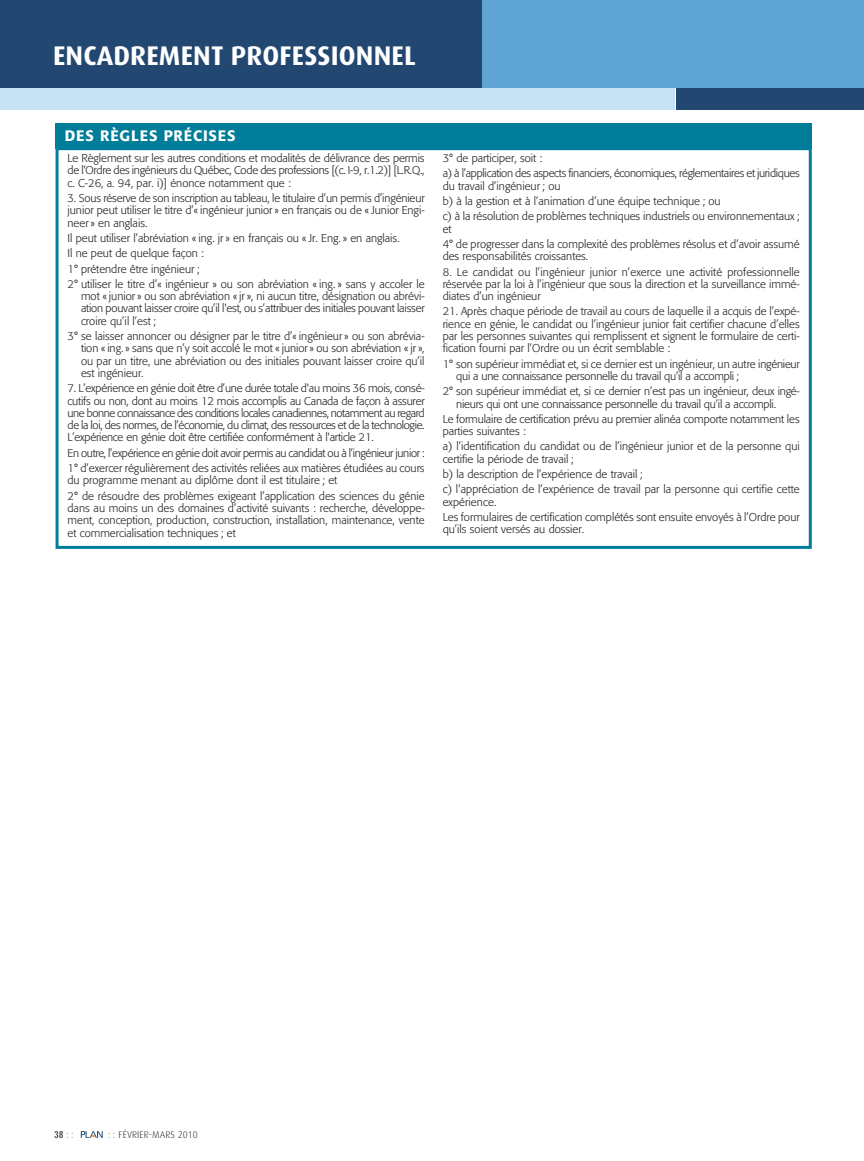
<style>
.page{position:relative;width:864px;height:1161px;background:#fff}
.page>*{position:absolute;margin:0;border:0;box-sizing:border-box;transform-origin:0 0}
.t1{font:700 27px "Dax";letter-spacing:.005em;color:#fff}
.t2{font:500 15px "Formata";letter-spacing:.06em;color:#fff}
.t3{font:300 11.25px/12.3px "Formata";color:#231f20}
.t4{font:300 11.25px/15.3px "Formata";letter-spacing:-.025em;color:#231f20}
.t5{font:300 9.75px "Dax";letter-spacing:.005em;color:#231f20}
.t6{font:300 condensed 9.45px "Digi Antiqua";color:#231f20}
.s1{font-family:"Dax";font-stretch:normal;font-size:13.5px;color:#939598}
.s2{font-size:13.5px;color:#939598}
</style>
<div class="page">
<svg style="left:81px;top:1131px;width:22px;height:7px"></svg>
<div style="left:0;top:0;width:481px;height:87px;background:#224872"></div>
<div style="left:483px;top:0;width:381px;height:87px;background:#5fa5d3"></div>
<div style="left:0;top:89px;width:675px;height:21px;background:#c7e2f5"></div>
<div style="left:56px;top:124px;width:756px;height:25px;background:#007e99"></div>
<div style="left:56px;top:147px;width:756px;height:402px;border:3px solid #007e99"></div>
<div style="left:677px;top:88px;width:187px;height:22px;background:#224872"></div>
<h1 class="t1" style="left:53px;top:44px;width:364px">ENCADREMENT PROFESSIONNEL</h1>
<h2 class="t2" style="left:65px;top:130px;width:172px">DES RÈGLES PRÉCISES</h2>
<p class="t3" style="left:68px;top:153px;width:359px;text-align:justify">Le Règlement sur les autres conditions et modalités de délivrance des permis de l'Ordre des ingénieurs du Québec, Code des professions [(c. I-9, r.1.2)] [L.R.Q., c. C-26, a. 94, par. i)] énonce notamment que :</p>
<p class="t3" style="left:68px;top:193px;width:359px;text-align:justify">3. Sous réserve de son inscription au tableau, le titulaire d’un permis d’ingénieur junior peut utiliser le titre d’« ingénieur junior » en français ou de « Junior Engi&shy;neer » en anglais.</p>
<p class="t3" style="left:68px;top:231px;width:359px;line-height:15.3px">Il peut utiliser l’abréviation « ing. jr » en français ou « Jr. Eng. » en anglais.<br>Il ne peut de quelque façon :<br>1° prétendre être ingénieur ;<br>2° utiliser le titre d’« ingénieur » ou son abréviation « ing. » sans y accoler le</p>
<p class="t3" style="left:81px;top:291px;width:345px;text-align:justify">mot « junior » ou son abréviation « jr », ni aucun titre, désignation ou abrévi&shy;ation pouvant laisser croire qu’il l'est, ou s’attribuer des initiales pouvant laisser croire qu’il l’est ;</p>
<p class="t3" style="left:81px;top:331px;width:345px;text-align:justify;text-indent:-13px">3° se laisser annoncer ou désigner par le titre d’« ingénieur » ou son abrévia&shy;tion « ing. » sans que n’y soit accolé le mot « junior » ou son abréviation « jr », ou par un titre, une abréviation ou des initiales pouvant laisser croire qu’il est ingénieur.</p>
<p class="t3" style="left:68px;top:383px;width:359px;text-align:justify">7. L’expérience en génie doit être d’une durée totale d'au moins 36 mois, consé&shy;cutifs ou non, dont au moins 12 mois accomplis au Canada de façon à assurer une bonne connaissance des conditions locales canadiennes, notamment au regard de la loi, des normes, de l’économie, du climat, des ressources et de la technologie.<br>L’expérience en génie doit être certifiée conformément à l'article 21.</p>
<p class="t3" style="left:68px;top:446px;width:359px;line-height:15.3px">En outre, l’expérience en génie doit avoir permis au candidat ou à l’ingénieur junior :<br>1° d’exercer régulièrement des activités reliées aux matières étudiées au cours</p>
<p class="t3" style="left:68px;top:474px;width:359px;line-height:15.3px">du programme menant au diplôme dont il est titulaire ; et<br>2° de résoudre des problèmes exigeant l’application des sciences du génie</p>
<p class="t3" style="left:68px;top:503px;width:359px;text-align:justify">dans au moins un des domaines d’activité suivants : recherche, développe&shy;ment, conception, production, construction, installation, maintenance, vente et commercialisation techniques ; et</p>
<p class="t4" style="left:443px;top:151px;width:359px">3° de participer, soit :<br>a) à l’application des aspects financiers, économiques, réglementaires et juridiques</p>
<p class="t3" style="left:443px;top:179px;width:359px;line-height:15.3px">du travail d’ingénieur ; ou<br>b) à la gestion et à l’animation d’une équipe technique ; ou<br>c) à la résolution de problèmes techniques industriels ou environnementaux ;</p>
<p class="t3" style="left:443px;top:222px;width:359px;line-height:15.3px">et<br>4° de progresser dans la complexité des problèmes résolus et d’avoir assumé</p>
<p class="t3" style="left:443px;top:251px;width:147px">des responsabilités croissantes.</p>
<p class="t3" style="left:443px;top:266px;width:359px;text-align:justify">8. Le candidat ou l’ingénieur junior n’exerce une activité professionnelle réservée par la loi à l’ingénieur que sous la direction et la surveillance immé&shy;diates d’un ingénieur</p>
<p class="t3" style="left:443px;top:306px;width:359px;text-align:justify">21. Après chaque période de travail au cours de laquelle il a acquis de l’expé&shy;rience en génie, le candidat ou l’ingénieur junior fait certifier chacune d’elles par les personnes suivantes qui remplissent et signent le formulaire de certi&shy;fication fourni par l’Ordre ou un écrit semblable :</p>
<p class="t3" style="left:456px;top:358px;width:345px;text-indent:-14px">1° son supérieur immédiat et, si ce dernier est un ingénieur, un autre ingénieur qui a une connaissance personnelle du travail qu’il a accompli ;</p>
<p class="t3" style="left:456px;top:386px;width:345px;text-indent:-13px">2° son supérieur immédiat et, si ce dernier n’est pas un ingénieur, deux ingé&shy;nieurs qui ont une connaissance personnelle du travail qu’il a accompli.</p>
<p class="t3" style="left:443px;top:414px;width:359px">Le formulaire de certification prévu au premier alinéa comporte notamment les parties suivantes :</p>
<p class="t3" style="left:443px;top:441px;width:359px">a) l’identification du candidat ou de l’ingénieur junior et de la personne qui certifie la période de travail ;</p>
<p class="t3" style="left:443px;top:467px;width:359px;line-height:15.3px">b) la description de l’expérience de travail ;<br>c) l’appréciation de l’expérience de travail par la personne qui certifie cette</p>
<p class="t3" style="left:443px;top:495px;width:359px;line-height:15.3px">expérience.<br>Les formulaires de certification complétés sont ensuite envoyés à l’Ordre pour</p>
<p class="t3" style="left:443px;top:524px;width:143px">qu’ils soient versés au dossier.</p>
<p class="t6" style="left:54px;top:1131px;width:21px">38 <span class="s1">::</span></p>
<p class="t5" style="left:108px;top:1131px;width:91px"><span class="s2">::</span> FÉVRIER-MARS 2010</p>
</div>
